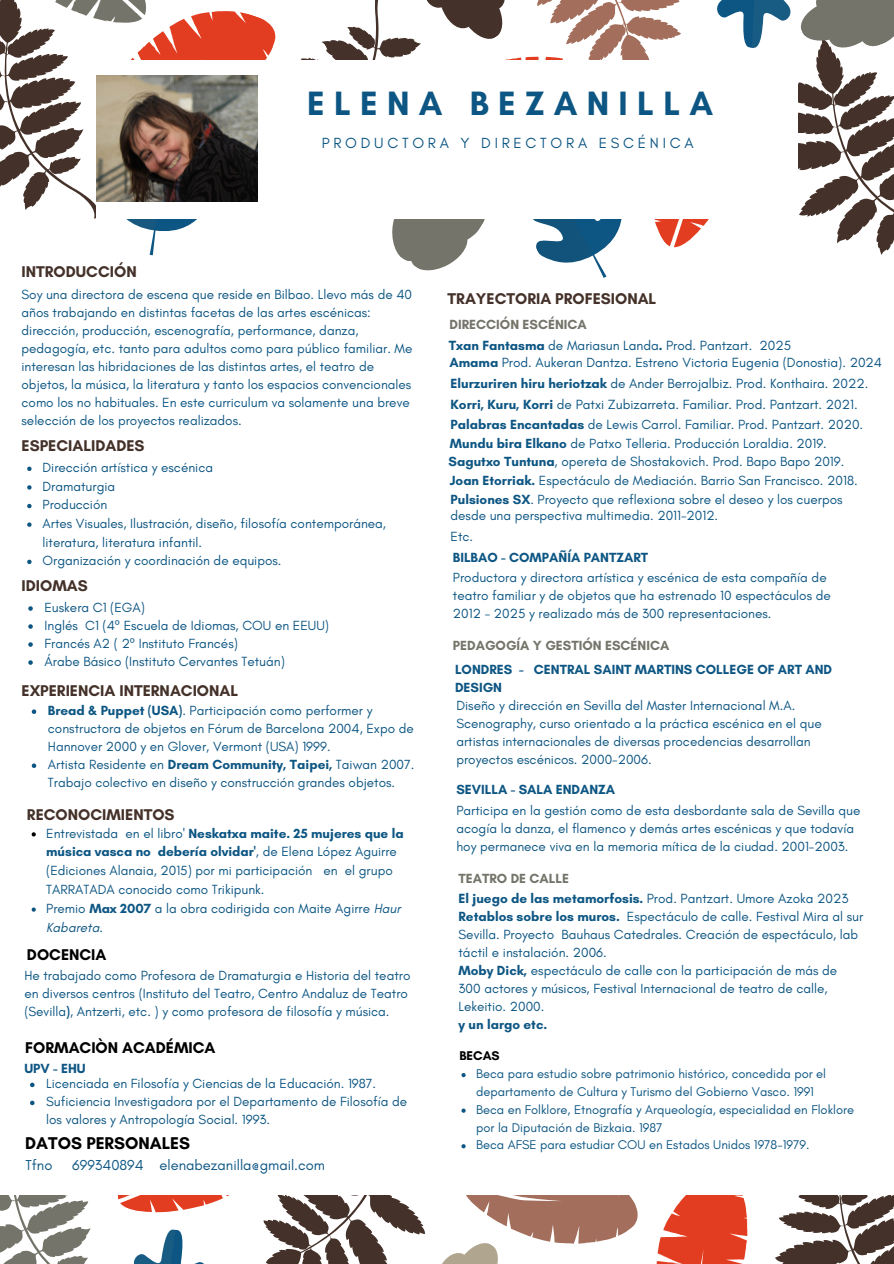
<style>
.page{position:relative;width:894px;height:1264px;background:#fff}
.page>*{position:absolute;margin:0;border:0;box-sizing:border-box;transform-origin:0 0}
.t1{font:700 34.35px "Glacial Indifference";letter-spacing:.27em;color:#0d5683}
.t2{font:700 17.4px "Glacial Indifference";color:#000}
.t3{font:700 15.9px "Glacial Indifference";color:#443129}
.t4{font:700 15.9px "Glacial Indifference";color:#000}
.t5{font:15px "Glacial Indifference";letter-spacing:.25em;color:#0d5683}
.t6{font:14.7px "Glacial Indifference";color:#0d5683}
.t7{font:13.5px/18px "Glacial Indifference";color:#0d5683}
.t8{font:700 13.5px/18px "Glacial Indifference";color:#0d5683}
.t9{font:700 13.5px "Glacial Indifference";color:#74746a}
.t10{font:12.9px/17.9px "Glacial Indifference";color:#0d5683}
.t11{font:700 12.9px "Glacial Indifference";color:#000}
.s1{font-family:"Noto Sans"}
.s2{font-weight:700}
.s3{font-style:italic}
</style>
<div class="page">
<svg style="left:0;top:0;width:893px;height:278px"></svg>
<div style="left:96px;top:60px;width:701px;height:158px;background:#fff"></div>
<img style="left:97px;top:76px;width:161px;height:126px">
<svg style="left:27px;top:466px;width:5px;height:5px"></svg>
<svg style="left:27px;top:485px;width:5px;height:4px"></svg>
<svg style="left:27px;top:504px;width:5px;height:4px"></svg>
<svg style="left:27px;top:522px;width:5px;height:5px"></svg>
<svg style="left:27px;top:559px;width:5px;height:5px"></svg>
<svg style="left:28px;top:606px;width:5px;height:4px"></svg>
<svg style="left:28px;top:624px;width:5px;height:4px"></svg>
<svg style="left:28px;top:642px;width:5px;height:4px"></svg>
<svg style="left:28px;top:660px;width:5px;height:4px"></svg>
<svg style="left:32px;top:709px;width:4px;height:5px"></svg>
<svg style="left:32px;top:763px;width:4px;height:5px"></svg>
<svg style="left:32px;top:832px;width:4px;height:4px"></svg>
<svg style="left:32px;top:907px;width:4px;height:4px"></svg>
<svg style="left:0;top:1073px;width:893px;height:191px"></svg>
<p class="t1" style="left:307px;top:82px;width:407px">ELENA BEZANILLA</p>
<p class="t5" style="left:321px;top:134px;width:373px">PRODUCTORA Y DIRECTORA ESCÉNICA</p>
<p class="t3" style="left:22px;top:261px;width:117px">INTRODUCCIÓN</p>
<p class="t7" style="left:22px;top:285px;width:392px">Soy una directora de escena que reside en Bilbao. Llevo más de 40 años trabajando en distintas facetas de las artes escénicas: dirección, producción, escenografía, performance, danza, pedagogía, etc. tanto para adultos como para público familiar. Me interesan las hibridaciones de las distintas artes, el teatro de objetos, la música, la literatura y tanto los espacios convencionales como los no habituales. En este curriculum va solamente una breve selección de los proyectos realizados.</p>
<p class="t3" style="left:22px;top:435px;width:124px">ESPECIALIDADES</p>
<p class="t7" style="left:43px;top:458px;width:172px">Dirección artística y escénica</p>
<p class="t7" style="left:43px;top:477px;width:74px">Dramaturgia</p>
<p class="t7" style="left:43px;top:495px;width:66px">Producción</p>
<p class="t7" style="left:43px;top:514px;width:345px;line-height:18.6px">Artes Visuales, Ilustración, diseño, filosofía contemporánea, literatura, literatura infantil.</p>
<p class="t7" style="left:43px;top:551px;width:240px">Organización y coordinación de equipos.</p>
<p class="t3" style="left:22px;top:576px;width:68px">IDIOMAS</p>
<p class="t7" style="left:44px;top:598px;width:102px">Euskera C1 (EGA)</p>
<p class="t7" style="left:44px;top:616px;width:286px">Inglés C1 (4<span class="s1">º</span> Escuela de Idiomas, COU en EEUU)</p>
<p class="t7" style="left:44px;top:634px;width:195px">Francés A2 ( 2<span class="s1">º</span> Instituto Francés)</p>
<p class="t7" style="left:44px;top:652px;width:242px">Árabe Básico (Instituto Cervantes Tetuán)</p>
<p class="t3" style="left:22px;top:680px;width:218px">EXPERIENCIA INTERNACIONAL</p>
<p class="t7" style="left:48px;top:701px;width:367px"><span class="s2">Bread &amp; Puppet (USA)</span>. Participación como performer y constructora de objetos en Fórum de Barcelona 2004, Expo de<br>Hannover 2000 y en Glover, Vermont (USA) 1999.</p>
<p class="t7" style="left:48px;top:755px;width:368px">Artista Residente en <span class="s2">Dream Community, Taipei,</span> Taiwan 2007.<br>Trabajo colectivo en diseño y construcción grandes objetos.</p>
<h1 class="t3" style="left:27px;top:805px;width:149px">RECONOCIMIENTOS</h1>
<h3 class="t7" style="left:46px;top:823px;width:359px;line-height:18.8px">Entrevistada en el libro' <span class="s2">Neskatxa maite. 25 mujeres que la música vasca no debería olvidar'</span>, de Elena López Aguirre (Ediciones Alanaia, 2015) por mi participación en el grupo TARRATADA conocido como Trikipunk.</h3>
<h2 class="t7" style="left:46px;top:898px;width:356px;line-height:18.8px">Premio <span class="s2">Max 2007</span> a la obra codirigida con Maite Agirre <span class="s3">Haur<br>Kabareta.</span></h2>
<p class="t4" style="left:27px;top:944px;width:81px">DOCENCIA</p>
<p class="t7" style="left:24px;top:965px;width:387px">He trabajado como Profesora de Dramaturgia e Historia del teatro en diversos centros (Instituto del Teatro, Centro Andaluz de Teatro (Sevilla<span class="s2">)</span>, Antzerti, etc. ) y como profesora de filosofía y música.</p>
<p class="t4" style="left:25px;top:1037px;width:192px">FORMACIÒN ACADÉMICA</p>
<h2 class="t7" style="left:46px;top:1074px;width:331px">Licenciada en Filosofía y Ciencias de la Educación. 1987.</h2>
<h5 class="t7" style="left:46px;top:1092px;width:362px">Suficiencia Investigadora por el Departamento de Filosofía de los valores y Antropología Social. 1993.</h5>
<p class="t8" style="left:24px;top:1059px;width:63px">UPV - EHU</p>
<h2 class="t2" style="left:25px;top:1132px;width:166px">DATOS PERSONALES</h2>
<p class="t6" style="left:25px;top:1156px;width:28px">Tfno</p>
<p class="t6" style="left:72px;top:1156px;width:254px">699340894 elenabezanilla@gmail.com</p>
<p class="t3" style="left:447px;top:288px;width:210px">TRAYECTORIA PROFESIONAL</p>
<p class="t9" style="left:449px;top:316px;width:139px">DIRECCIÓN ESCÉNICA</p>
<h2 class="t7" style="left:449px;top:336px;width:344px"><span class="s2">Txan Fantasma</span> de Mariasun Landa<span class="s2">.</span> Prod. Pantzart. 2025</h2>
<h5 class="t7" style="left:449px;top:353px;width:434px"><span class="s2">Amama</span> Prod. Aukeran Dantza. Estreno Victoria Eugenia (Donostia). 2024</h5>
<p class="t7" style="left:450px;top:374px;width:419px"><span class="s2">Elurzuriren hiru heriotzak</span> de Ander Berrojalbiz. Prod. Konthaira. 2022.</p>
<h5 class="t7" style="left:450px;top:395px;width:408px"><span class="s2">Korri, Kuru, Korri</span> de Patxi Zubizarreta. Familiar. Prod. Pantzart. 2021.</h5>
<p class="t7" style="left:450px;top:415px;width:414px"><span class="s2">Palabras Encantadas</span> de Lewis Carrol. Familiar. Prod. Pantzart. 2020.</p>
<p class="t7" style="left:450px;top:434px;width:378px"><span class="s2">Mundu bira Elkano</span> de Patxo Telleria. Producción Loraldia. 2019.</p>
<p class="t7" style="left:449px;top:471px;width:409px"><span class="s2">Joan Etorriak.</span> Espectáculo de Mediación. Barrio San Francisco. 2018.</p>
<p class="t7" style="left:450px;top:491px;width:393px;line-height:15.8px"><span class="s2">Pulsiones SX</span>. Proyecto que reflexiona sobre el deseo y los cuerpos desde una perspectiva multimedia. 2011-2012.</p>
<p class="t7" style="left:448px;top:452px;width:397px"><span class="s2">Sagutxo Tuntuna</span>, opereta de Shostakovich. Prod. Bapo Bapo 2019.</p>
<p class="t7" style="left:450px;top:527px;width:24px">Etc.</p>
<p class="t8" style="left:453px;top:548px;width:197px">BILBAO - COMPAÑÍA PANTZART</p>
<p class="t7" style="left:453px;top:568px;width:379px">Productora y directora artística y escénica de esta compañía de teatro familiar y de objetos que ha estrenado 10 espectáculos de<br>2012 - 2025 y realizado más de 300 representaciones.</p>
<p class="t9" style="left:453px;top:637px;width:218px">PEDAGOGÍA Y GESTIÓN ESCÉNICA</p>
<p class="t8" style="left:455px;top:660px;width:378px">LONDRES - CENTRAL SAINT MARTINS COLLEGE OF ART AND<br>DESIGN</p>
<p class="t7" style="left:456px;top:696px;width:367px">Diseño y dirección en Sevilla del Master Internacional M.A.<br>Scenography, curso orientado a la práctica escénica en el que artistas internacionales de diversas procedencias desarrollan proyectos escénicos. 2000-2006.</p>
<h2 class="t8" style="left:456px;top:780px;width:160px">SEVILLA - SALA ENDANZA</h2>
<p class="t7" style="left:456px;top:801px;width:405px">Participa en la gestión como de esta desbordante sala de Sevilla que acogía la danza, el flamenco y demás artes escénicas y que todavía hoy permanece viva en la memoria mítica de la ciudad. 2001-2003.</p>
<p class="t9" style="left:458px;top:870px;width:112px">TEATRO DE CALLE</p>
<p class="t7" style="left:458px;top:889px;width:391px"><span class="s2">El juego de las metamorfosis.</span> Prod. Pantzart. Umore Azoka 2023</p>
<h5 class="t7" style="left:458px;top:906px;width:406px"><span class="s2">Retablos sobre los muros.</span> Espectáculo de calle. Festival Mira al sur<br>Sevilla. Proyecto Bauhaus Catedrales. Creación de espectáculo, lab</h5>
<h2 class="t7" style="left:458px;top:942px;width:150px">táctil e instalación. 2006.</h2>
<p class="t7" style="left:458px;top:961px;width:380px"><span class="s2">Moby Dick,</span> espectáculo de calle con la participación de más de<br>300 actores y músicos, Festival Internacional de teatro de calle,<br>Lekeitio. 2000.</p>
<h5 class="t8" style="left:458px;top:1015px;width:90px">y un largo etc.</h5>
<p class="t11" style="left:459px;top:1048px;width:42px">BECAS</p>
<p class="t10" style="left:476px;top:1064px;width:351px">Beca para estudio sobre patrimonio histórico, concedida por el departamento de Cultura y Turismo del Gobierno Vasco. 1991</p>
<p class="t10" style="left:476px;top:1100px;width:379px">Beca en Folklore, Etnografía y Arqueología, especialidad en Floklore por la Diputación de Bizkaia. 1987</p>
<p class="t10" style="left:476px;top:1135px;width:335px">Beca AFSE para estudiar COU en Estados Unidos 1978-1979.</p>
</div>
